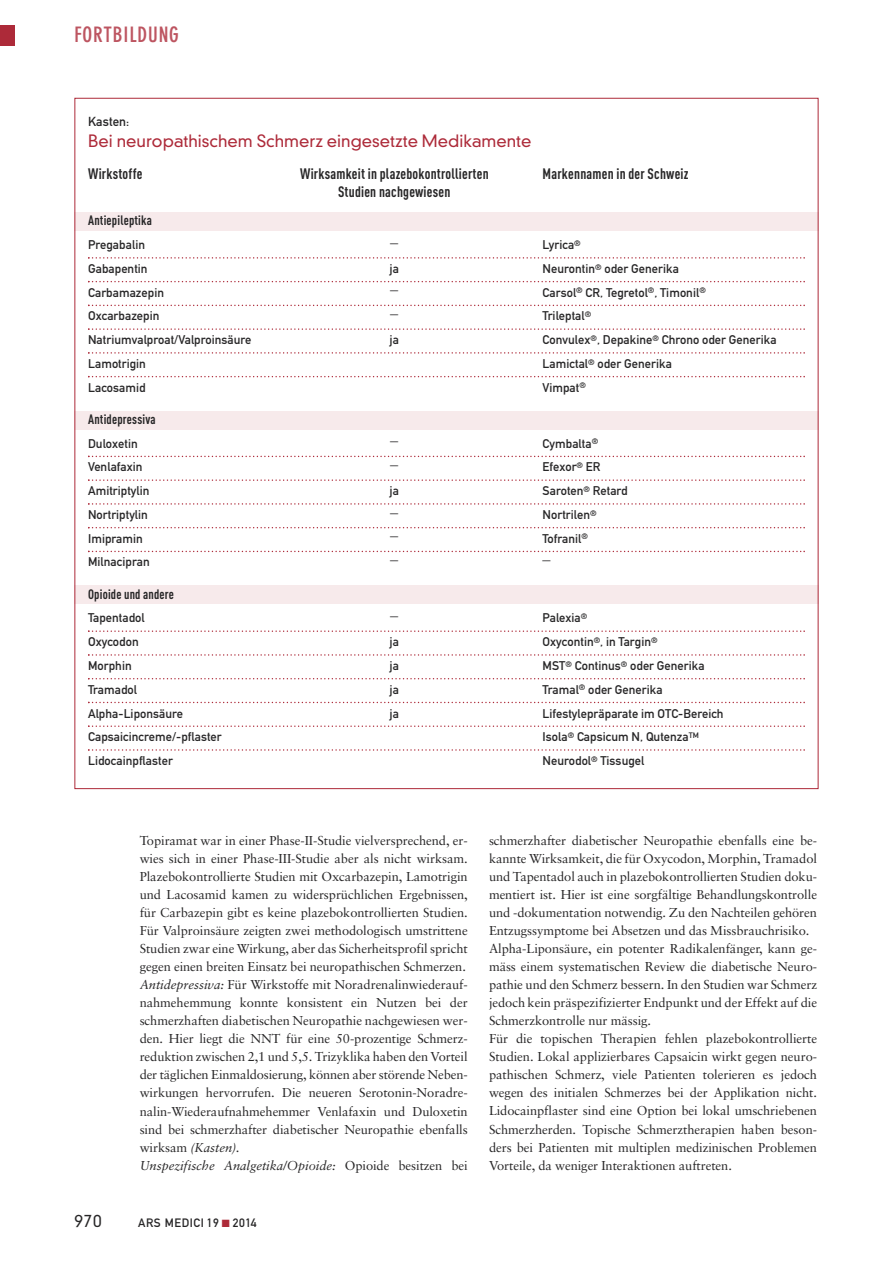
<style>
.page{position:relative;width:893px;height:1263px;background:#fff}
.page>*{position:absolute;margin:0;border:0;box-sizing:border-box;transform-origin:0 0}
.t1{font:700 condensed 21px "DIN Neuzeit Grotesk";letter-spacing:.04em;color:#bd5561}
.t2{font:300 16.5px "DIN Neuzeit Grotesk";color:#ad2a39}
.t3{font:300 16.5px "DIN Neuzeit Grotesk";color:#272627}
.t4{font:700 15px "DIN Cond";letter-spacing:.015em;color:#272627;scale:.96 1}
.t5{font:700 13.5px "DIN Cond";letter-spacing:.015em;color:#272627;scale:.96 1}
.t6{font:12.9px/18px "Sabon";letter-spacing:-.005em;color:#272627}
.t7{font:12.9px "DIN Mittelschrift";letter-spacing:.005em;color:#272627}
.t8{font:12.45px "DIN Mittelschrift";letter-spacing:.005em;color:#272627}
.t9{font:12px "DIN Mittelschrift";letter-spacing:.05em;color:#272627}
.t10{font:7.8px "DIN Mittelschrift";color:#272627}
.s1{font-style:italic}
.s2{color:#ad2a39}
</style>
<div class="page">
<div style="left:0;top:26px;width:15px;height:20px;background:#ad2a39"></div>
<div style="left:74px;top:212px;width:745px;height:19px;background:#f7eaeb"></div>
<div style="left:74px;top:411px;width:745px;height:19px;background:#f7eaeb"></div>
<div style="left:74px;top:585px;width:745px;height:19px;background:#f7eaeb"></div>
<svg style="left:88px;top:257px;width:717px;height:2px"></svg>
<svg style="left:88px;top:281px;width:717px;height:1px"></svg>
<svg style="left:88px;top:305px;width:717px;height:1px"></svg>
<svg style="left:88px;top:328px;width:717px;height:2px"></svg>
<svg style="left:88px;top:352px;width:717px;height:2px"></svg>
<svg style="left:88px;top:376px;width:717px;height:1px"></svg>
<svg style="left:88px;top:456px;width:717px;height:1px"></svg>
<svg style="left:88px;top:479px;width:717px;height:2px"></svg>
<svg style="left:88px;top:503px;width:717px;height:2px"></svg>
<svg style="left:88px;top:527px;width:717px;height:1px"></svg>
<svg style="left:88px;top:551px;width:717px;height:1px"></svg>
<svg style="left:88px;top:630px;width:717px;height:2px"></svg>
<svg style="left:88px;top:654px;width:717px;height:2px"></svg>
<svg style="left:88px;top:678px;width:717px;height:1px"></svg>
<svg style="left:88px;top:702px;width:717px;height:1px"></svg>
<svg style="left:88px;top:725px;width:717px;height:2px"></svg>
<svg style="left:88px;top:749px;width:717px;height:2px"></svg>
<h1 class="t1" style="left:74px;top:27px;width:106px">FORTBILDUNG</h1>
<p class="t7" style="left:88px;top:116px;width:43px">Kasten:</p>
<p class="t2" style="left:88px;top:134px;width:445px">Bei neuropathischem Schmerz eingesetzte Medikamente</p>
<p class="t4" style="left:88px;top:169px;width:58px">Wirkstoffe</p>
<p class="t4" style="left:300px;top:169px;width:198px">Wirksamkeit in plazebokontrollierten</p>
<p class="t4" style="left:543px;top:169px;width:154px">Markennamen in der Schweiz</p>
<p class="t4" style="left:338px;top:187px;width:119px">Studien nachgewiesen</p>
<p class="t5" style="left:88px;top:216px;width:68px">Antiepileptika</p>
<p class="t8" style="left:88px;top:240px;width:59px">Pregabalin</p>
<p class="t10" style="left:390px;top:240px;width:10px">—</p>
<p class="t8" style="left:543px;top:240px;width:40px">Lyrica<sup>®</sup></p>
<p class="t8" style="left:88px;top:264px;width:61px">Gabapentin</p>
<p class="t8" style="left:389px;top:264px;width:11px">ja</p>
<p class="t8" style="left:543px;top:264px;width:138px">Neurontin<sup>®</sup> oder Generika</p>
<p class="t8" style="left:88px;top:288px;width:78px">Carbamazepin</p>
<p class="t10" style="left:390px;top:288px;width:10px">—</p>
<p class="t8" style="left:543px;top:288px;width:165px">Carsol<sup>®</sup> CR, Tegretol<sup>®</sup>, Timonil<sup>®</sup></p>
<p class="t8" style="left:88px;top:312px;width:73px">Oxcarbazepin</p>
<p class="t10" style="left:390px;top:312px;width:10px">—</p>
<p class="t8" style="left:543px;top:312px;width:50px">Trileptal<sup>®</sup></p>
<p class="t8" style="left:88px;top:335px;width:165px">Natriumvalproat/Valproinsäure</p>
<p class="t8" style="left:389px;top:335px;width:11px">ja</p>
<p class="t8" style="left:543px;top:335px;width:235px">Convulex<sup>®</sup>, Depakine<sup>®</sup> Chrono oder Generika</p>
<p class="t8" style="left:88px;top:359px;width:59px">Lamotrigin</p>
<p class="t8" style="left:543px;top:359px;width:131px">Lamictal<sup>®</sup> oder Generika</p>
<p class="t8" style="left:88px;top:383px;width:59px">Lacosamid</p>
<p class="t8" style="left:543px;top:383px;width:45px">Vimpat<sup>®</sup></p>
<p class="t5" style="left:88px;top:414px;width:72px">Antidepressiva</p>
<p class="t8" style="left:88px;top:439px;width:51px">Duloxetin</p>
<p class="t10" style="left:390px;top:439px;width:10px">—</p>
<p class="t8" style="left:543px;top:439px;width:57px">Cymbalta<sup>®</sup></p>
<p class="t8" style="left:88px;top:463px;width:56px">Venlafaxin</p>
<p class="t10" style="left:390px;top:463px;width:10px">—</p>
<p class="t8" style="left:543px;top:463px;width:59px">Efexor<sup>®</sup> ER</p>
<p class="t8" style="left:88px;top:486px;width:63px">Amitriptylin</p>
<p class="t8" style="left:389px;top:486px;width:11px">ja</p>
<p class="t8" style="left:543px;top:486px;width:87px">Saroten<sup>®</sup> Retard</p>
<p class="t8" style="left:88px;top:510px;width:61px">Nortriptylin</p>
<p class="t10" style="left:390px;top:510px;width:10px">—</p>
<p class="t8" style="left:543px;top:510px;width:55px">Nortrilen<sup>®</sup></p>
<p class="t8" style="left:88px;top:534px;width:56px">Imipramin</p>
<p class="t10" style="left:390px;top:534px;width:10px">—</p>
<p class="t8" style="left:543px;top:534px;width:47px">Tofranil<sup>®</sup></p>
<p class="t8" style="left:88px;top:558px;width:63px">Milnacipran</p>
<p class="t10" style="left:390px;top:558px;width:10px">—</p>
<p class="t10" style="left:543px;top:558px;width:10px">—</p>
<p class="t5" style="left:88px;top:589px;width:91px">Opioide und andere</p>
<p class="t8" style="left:88px;top:614px;width:58px">Tapentadol</p>
<p class="t10" style="left:390px;top:614px;width:10px">—</p>
<p class="t8" style="left:543px;top:614px;width:46px">Palexia<sup>®</sup></p>
<p class="t8" style="left:88px;top:637px;width:52px">Oxycodon</p>
<p class="t8" style="left:389px;top:637px;width:11px">ja</p>
<p class="t8" style="left:543px;top:637px;width:117px">Oxycontin<sup>®</sup>, in Targin<sup>®</sup></p>
<p class="t8" style="left:88px;top:661px;width:45px">Morphin</p>
<p class="t8" style="left:389px;top:661px;width:11px">ja</p>
<p class="t8" style="left:543px;top:661px;width:164px">MST<sup>®</sup> Continus<sup>®</sup> oder Generika</p>
<p class="t8" style="left:88px;top:685px;width:51px">Tramadol</p>
<p class="t8" style="left:389px;top:685px;width:11px">ja</p>
<p class="t8" style="left:543px;top:685px;width:121px">Tramal<sup>®</sup> oder Generika</p>
<p class="t8" style="left:88px;top:709px;width:97px">Alpha-Liponsäure</p>
<p class="t8" style="left:389px;top:709px;width:11px">ja</p>
<p class="t8" style="left:543px;top:709px;width:183px">Lifestylepräparate im OTC-Bereich</p>
<p class="t8" style="left:88px;top:732px;width:135px">Capsaicincreme/-pflaster</p>
<p class="t8" style="left:543px;top:732px;width:158px">Isola<sup>®</sup> Capsicum N, Qutenza<sup>TM</sup></p>
<p class="t8" style="left:88px;top:756px;width:86px">Lidocainpflaster</p>
<p class="t8" style="left:543px;top:756px;width:103px">Neurodol<sup>®</sup> Tissugel</p>
<p class="t6" style="left:140px;top:833px;width:330px">Topiramat war in einer Phase-II-Studie vielversprechend, er&shy;wies sich in einer Phase-III-Studie aber als nicht wirksam.<br>Plazebokontrollierte Studien mit Oxcarbazepin, Lamotrigin und Lacosamid kamen zu widersprüchlichen Ergebnissen, für Carbazepin gibt es keine plazebokontrollierten Studien.<br>Für Valproinsäure zeigten zwei methodologisch umstrittene Studien zwar eine Wirkung, aber das Sicherheitsprofil spricht gegen einen breiten Einsatz bei neuropathischen Schmerzen.<br><span class="s1">Antidepressiva:</span> Für Wirkstoffe mit Noradrenalinwiederauf&shy;nahmehemmung konnte konsistent ein Nutzen bei der schmerzhaften diabetischen Neuropathie nachgewiesen wer&shy;den. Hier liegt die NNT für eine 50-prozentige Schmerz&shy;reduktion zwischen 2,1 und 5,5. Trizyklika haben den Vorteil der täglichen Einmaldosierung, können aber störende Neben&shy;wirkungen hervorrufen. Die neueren Serotonin-Noradre&shy;nalin-Wiederaufnahmehemmer Venlafaxin und Duloxetin sind bei schmerzhafter diabetischer Neuropathie ebenfalls wirksam <span class="s1">(Kasten).<br>Unspezifische Analgetika/Opioide:</span> Opioide besitzen bei</p>
<p class="t6" style="left:489px;top:833px;width:330px">schmerzhafter diabetischer Neuropathie ebenfalls eine be&shy;kannte Wirksamkeit, die für Oxycodon, Morphin, Tramadol und Tapentadol auch in plazebokontrollierten Studien doku&shy;mentiert ist. Hier ist eine sorgfältige Behandlungskontrolle und -dokumentation notwendig. Zu den Nachteilen gehören Entzugssymptome bei Absetzen und das Missbrauchrisiko.<br>Alpha-Liponsäure, ein potenter Radikalenfänger, kann ge&shy;mäss einem systematischen Review die diabetische Neuro&shy;pathie und den Schmerz bessern. In den Studien war Schmerz jedoch kein präspezifizierter Endpunkt und der Effekt auf die Schmerzkontrolle nur mässig.<br>Für die topischen Therapien fehlen plazebokontrollierte Studien. Lokal applizierbares Capsaicin wirkt gegen neuro&shy;pathischen Schmerz, viele Patienten tolerieren es jedoch wegen des initialen Schmerzes bei der Applikation nicht.<br>Lidocainpflaster sind eine Option bei lokal umschriebenen Schmerzherden. Topische Schmerztherapien haben beson&shy;ders bei Patienten mit multiplen medizinischen Problemen Vorteile, da weniger Interaktionen auftreten.</p>
<p class="t3" style="left:74px;top:1214px;width:29px">970</p>
<p class="t9" style="left:138px;top:1218px;width:120px">ARS MEDICI 19 <span class="s2">■</span> 2014</p>
</div>
